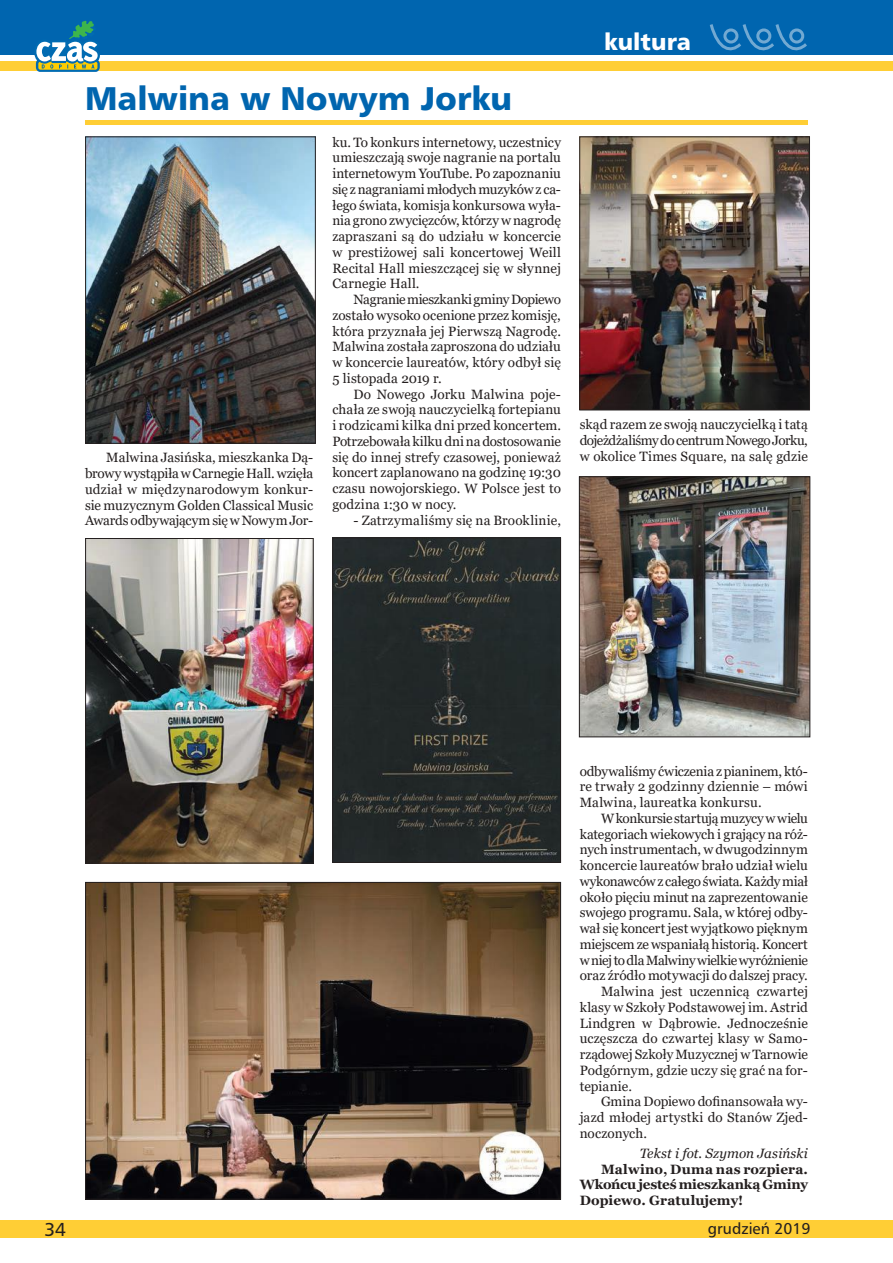
<style>
.page{position:relative;width:893px;height:1263px;background:#fff}
.page>*{position:absolute;margin:0;border:0;box-sizing:border-box;transform-origin:0 0}
.t1{font:31.5px "Humnst 777 Blk PL";color:#0065af}
.t2{font:22.5px "Humnst 777 Blk PL";color:#fff}
.t3{font:18px "Humnst 777 PL";color:#241f1f}
.t4{font:15px "Humnst 777 PL";color:#241f1f}
.t5{font:13.5px/15.8px "Georgia";color:#241f1f;text-align:justify}
.t6{font:700 13.5px/15.8px "Georgia";letter-spacing:-.005em;color:#241f1f;text-align:justify}
.t7{font:13.5px "Georgia";letter-spacing:-.03em;color:#241f1f}
.t8{font:13.5px "Georgia";letter-spacing:-.02em;color:#241f1f}
.t9{font:italic 13.5px "Georgia";letter-spacing:.005em;color:#241f1f}
</style>
<div class="page">
<div style="left:0;top:0;width:893px;height:55px;background:#0065af"></div>
<svg style="left:709px;top:24px;width:98px;height:26px"></svg>
<div style="left:86px;top:120px;width:722px;height:5px;background:#ffce35"></div>
<img style="left:87px;top:138px;width:227px;height:304px">
<div style="left:85px;top:136px;width:231px;height:308px;border:1px solid #241f1f"></div>
<img style="left:581px;top:138px;width:227px;height:270px">
<div style="left:579px;top:136px;width:231px;height:274px;border:1px solid #241f1f"></div>
<img style="left:334px;top:539px;width:225px;height:322px">
<div style="left:332px;top:537px;width:229px;height:326px;border:1px solid #241f1f"></div>
<img style="left:87px;top:884px;width:472px;height:313px">
<div style="left:85px;top:882px;width:476px;height:317px;border:1px solid #241f1f"></div>
<img style="left:87px;top:540px;width:225px;height:321px">
<div style="left:85px;top:538px;width:229px;height:325px;border:1px solid #241f1f"></div>
<img style="left:581px;top:478px;width:227px;height:257px">
<div style="left:579px;top:476px;width:231px;height:261px;border:1px solid #241f1f"></div>
<div style="left:0;top:1220px;width:893px;height:17px;background:#ffce35"></div>
<div style="left:0;top:61px;width:893px;height:9px;background:#ffce35"></div>
<svg style="left:34px;top:21px;width:68px;height:51px"></svg>
<h1 class="t1" style="left:85px;top:78px;width:429px">Malwina w Nowym Jorku</h1>
<p class="t5" style="left:332px;top:134px;width:230px">ku. To konkurs internetowy, uczestnicy umieszczają swoje nagranie na portalu internetowym YouTube. Po zapoznaniu się znagraniami młodych muzyków z ca&shy;łego świata, komisja konkursowa wyła&shy;nia grono zwycięzców, którzy w nagrodę zapraszani są do udziału w koncercie w prestiżowej sali koncertowej Weill Recital Hall mieszczącej się w słynnej Carnegie Hall.</p>
<p class="t5" style="left:332px;top:292px;width:230px;text-indent:21px">Nagranie mieszkanki gminy Dopiewo zostało wysoko ocenione przez komisję, która przyznała jej Pierwszą Nagrodę.<br>Malwina została zaproszona do udziału w koncercie laureatów, który odbył się 5 listopada 2019 r.</p>
<p class="t5" style="left:332px;top:386px;width:230px;text-indent:21px">Do Nowego Jorku Malwina poje&shy;chała ze swoją nauczycielką fortepianu i rodzicami kilka dni przed koncertem.<br>Potrzebowała kilku dni na dostosowanie się do innej strefy czasowej, ponieważ koncert zaplanowano na godzinę 19:30 czasu nowojorskiego. W Polsce jest to godzina 1:30 w nocy.</p>
<p class="t5" style="left:354px;top:512px;width:209px">- Zatrzymaliśmy się na Brooklinie,</p>
<p class="t5" style="left:85px;top:450px;width:230px;text-indent:21px">Malwina Jasińska, mieszkanka Dą&shy;browy wystąpiła w Carnegie Hall. wzięła udział w międzynarodowym konkur&shy;sie muzycznym Golden Classical Music Awards odbywającym się w Nowym Jor-</p>
<h2 class="t2" style="left:604px;top:27px;width:88px">kultura</h2>
<p class="t5" style="left:580px;top:417px;width:230px">skąd razem ze swoją nauczycielką i tatą dojeżdżaliśmy do centrum Nowego Jorku, w okolice Times Square, na salę gdzie</p>
<p class="t5" style="left:580px;top:763px;width:230px">odbywaliśmy ćwiczenia zpianinem, któ&shy;re trwały 2 godzinny dziennie – mówi Malwina, laureatka konkursu.</p>
<p class="t5" style="left:601px;top:811px;width:208px">Wkonkursie startują muzycy wwielu</p>
<p class="t5" style="left:580px;top:826px;width:230px">kategoriach wiekowych i grający na róż-</p>
<p class="t5" style="left:580px;top:842px;width:230px">nych instrumentach, w dwugodzinnym</p>
<p class="t5" style="left:580px;top:858px;width:230px">koncercie laureatów brało udział wielu</p>
<p class="t8" style="left:580px;top:873px;width:230px">wykonawców z całego świata. Każdy miał</p>
<p class="t5" style="left:580px;top:889px;width:230px">około pięciu minut na zaprezentowanie</p>
<p class="t5" style="left:580px;top:905px;width:230px">swojego programu. Sala, w której odby-</p>
<p class="t5" style="left:580px;top:921px;width:230px">wał się koncert jest wyjątkowo pięknym</p>
<p class="t5" style="left:580px;top:937px;width:230px">miejscem ze wspaniałą historią. Koncert</p>
<p class="t7" style="left:580px;top:952px;width:230px">wniej to dla Malwiny wielkie wyróżnienie</p>
<p class="t5" style="left:580px;top:968px;width:230px">oraz źródło motywacji do dalszej pracy.</p>
<p class="t5" style="left:601px;top:984px;width:208px">Malwina jest uczennicą czwartej</p>
<p class="t5" style="left:580px;top:1000px;width:230px">klasy w Szkoły Podstawowej im. Astrid</p>
<p class="t5" style="left:580px;top:1015px;width:230px">Lindgren w Dąbrowie. Jednocześnie</p>
<p class="t5" style="left:580px;top:1031px;width:230px">uczęszcza do czwartej klasy w Samo-</p>
<p class="t5" style="left:580px;top:1047px;width:230px">rządowej Szkoły Muzycznej w Tarnowie</p>
<p class="t5" style="left:580px;top:1063px;width:230px">Podgórnym, gdzie uczy się grać na for-</p>
<p class="t5" style="left:580px;top:1078px;width:54px">tepianie.</p>
<p class="t5" style="left:601px;top:1094px;width:208px">Gmina Dopiewo dofinansowała wy-</p>
<p class="t5" style="left:580px;top:1110px;width:230px">jazd młodej artystki do Stanów Zjed-</p>
<p class="t5" style="left:580px;top:1126px;width:69px">noczonych.</p>
<p class="t9" style="left:640px;top:1145px;width:170px">Tekst i fot. Szymon Jasiński</p>
<p class="t6" style="left:580px;top:1161px;width:230px;text-indent:21px">Malwino, Duma nas rozpiera.<br>Wkońcu jesteś mieszkanką Gminy Dopiewo. Gratulujemy!</p>
<h3 class="t3" style="left:44px;top:1217px;width:23px">34</h3>
<p class="t4" style="left:708px;top:1219px;width:104px">grudzień 2019</p>
</div>
